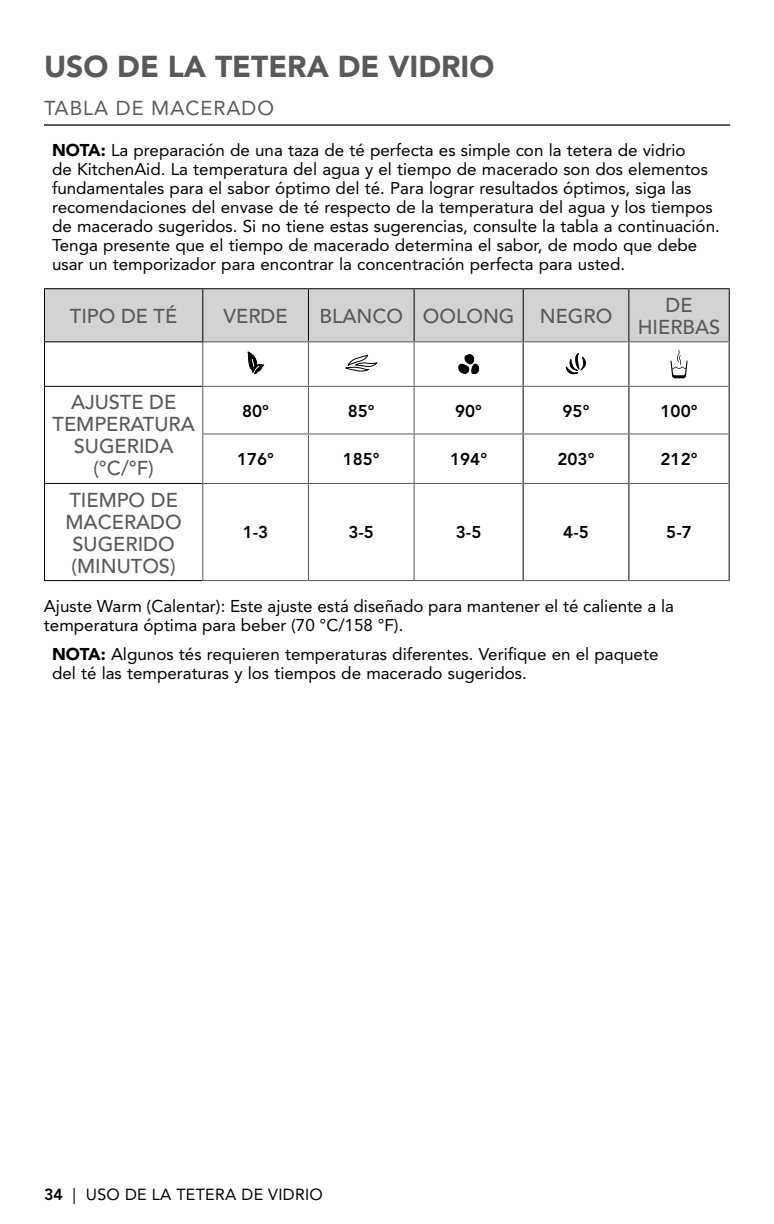
<style>
.page{position:relative;width:774px;height:1224px;background:#fff}
.page>*{position:absolute;margin:0;border:0;box-sizing:border-box;transform-origin:0 0}
.t1{font:900 30px "Avenir LT Std";color:#58595b}
.t2{font:500 20px/22px "Avenir LT Std";color:#58595b;text-align:center}
.t3{font:20px "Avenir LT Std";letter-spacing:.05em;color:#58595b}
.t4{font:17px/19px "Avenir LT Std";color:#000}
.t5{font:800 17px "Avenir LT Std";color:#000}
.t6{font:16px "Avenir LT Std";letter-spacing:.02em;color:#000}
.s1{font-weight:900}
.s2{font-weight:800}
</style>
<div class="page">
<hr style="left:44px;top:124px;width:686px;height:2px;background:#58595b">
<div style="left:44px;top:289px;width:159px;height:53px;background:#d1d3d4"></div>
<div style="left:203px;top:289px;width:526px;height:52px;background:#d1d3d4"></div>
<hr style="left:203px;top:341px;width:105px;height:1px;background:#58595b">
<hr style="left:202px;top:342px;width:1px;height:44px;background:#58595b">
<hr style="left:308px;top:341px;width:106px;height:1px;background:#58595b">
<hr style="left:308px;top:342px;width:1px;height:44px;background:#58595b">
<hr style="left:414px;top:341px;width:109px;height:1px;background:#58595b">
<hr style="left:414px;top:342px;width:1px;height:44px;background:#58595b">
<hr style="left:523px;top:341px;width:106px;height:1px;background:#58595b">
<hr style="left:629px;top:341px;width:101px;height:1px;background:#58595b">
<hr style="left:202px;top:386px;width:106px;height:1px;background:#58595b">
<hr style="left:202px;top:387px;width:1px;height:46px;background:#58595b">
<hr style="left:308px;top:386px;width:106px;height:1px;background:#58595b">
<hr style="left:308px;top:387px;width:1px;height:46px;background:#58595b">
<hr style="left:414px;top:386px;width:109px;height:1px;background:#58595b">
<hr style="left:414px;top:387px;width:1px;height:46px;background:#58595b">
<hr style="left:523px;top:386px;width:106px;height:1px;background:#58595b">
<hr style="left:629px;top:386px;width:99px;height:1px;background:#58595b">
<hr style="left:202px;top:433px;width:106px;height:1px;background:#58595b">
<hr style="left:202px;top:434px;width:1px;height:49px;background:#58595b">
<hr style="left:308px;top:433px;width:106px;height:1px;background:#58595b">
<hr style="left:308px;top:434px;width:1px;height:49px;background:#58595b">
<hr style="left:414px;top:433px;width:109px;height:1px;background:#58595b">
<hr style="left:414px;top:434px;width:1px;height:49px;background:#58595b">
<hr style="left:523px;top:433px;width:106px;height:1px;background:#58595b">
<hr style="left:629px;top:433px;width:99px;height:1px;background:#58595b">
<hr style="left:202px;top:483px;width:106px;height:1px;background:#58595b">
<hr style="left:202px;top:484px;width:1px;height:96px;background:#58595b">
<hr style="left:308px;top:483px;width:106px;height:1px;background:#58595b">
<hr style="left:308px;top:484px;width:1px;height:96px;background:#58595b">
<hr style="left:414px;top:483px;width:109px;height:1px;background:#58595b">
<hr style="left:414px;top:484px;width:1px;height:96px;background:#58595b">
<hr style="left:523px;top:483px;width:106px;height:1px;background:#58595b">
<hr style="left:629px;top:483px;width:99px;height:1px;background:#58595b">
<hr style="left:202px;top:580px;width:106px;height:1px;background:#58595b">
<hr style="left:308px;top:580px;width:106px;height:1px;background:#58595b">
<hr style="left:414px;top:580px;width:109px;height:1px;background:#58595b">
<hr style="left:523px;top:580px;width:106px;height:1px;background:#58595b">
<hr style="left:629px;top:580px;width:101px;height:1px;background:#58595b">
<hr style="left:522px;top:342px;width:2px;height:44px;background:#58595b">
<hr style="left:628px;top:342px;width:2px;height:44px;background:#58595b">
<hr style="left:728px;top:342px;width:2px;height:44px;background:#58595b">
<hr style="left:522px;top:387px;width:2px;height:46px;background:#58595b">
<hr style="left:628px;top:387px;width:2px;height:46px;background:#58595b">
<hr style="left:728px;top:386px;width:2px;height:48px;background:#58595b">
<hr style="left:522px;top:434px;width:2px;height:49px;background:#58595b">
<hr style="left:628px;top:434px;width:2px;height:49px;background:#58595b">
<hr style="left:728px;top:434px;width:2px;height:49px;background:#58595b">
<hr style="left:522px;top:484px;width:2px;height:96px;background:#58595b">
<hr style="left:628px;top:484px;width:2px;height:96px;background:#58595b">
<hr style="left:728px;top:483px;width:2px;height:97px;background:#58595b">
<hr style="left:44px;top:288px;width:159px;height:1px;background:#000">
<hr style="left:44px;top:289px;width:1px;height:52px;background:#000">
<hr style="left:203px;top:288px;width:105px;height:1px;background:#000">
<hr style="left:202px;top:289px;width:1px;height:52px;background:#000">
<hr style="left:308px;top:288px;width:106px;height:1px;background:#000">
<hr style="left:308px;top:289px;width:1px;height:52px;background:#000">
<hr style="left:414px;top:288px;width:109px;height:1px;background:#000">
<hr style="left:414px;top:289px;width:1px;height:52px;background:#000">
<hr style="left:523px;top:288px;width:106px;height:1px;background:#000">
<hr style="left:523px;top:289px;width:1px;height:52px;background:#000">
<hr style="left:629px;top:288px;width:101px;height:1px;background:#000">
<hr style="left:628px;top:289px;width:1px;height:52px;background:#000">
<hr style="left:729px;top:289px;width:1px;height:52px;background:#000">
<hr style="left:44px;top:341px;width:159px;height:1px;background:#000">
<hr style="left:44px;top:342px;width:1px;height:44px;background:#000">
<hr style="left:44px;top:386px;width:158px;height:1px;background:#000">
<hr style="left:44px;top:387px;width:1px;height:47px;background:#000">
<hr style="left:44px;top:434px;width:1px;height:49px;background:#000">
<hr style="left:44px;top:483px;width:158px;height:1px;background:#000">
<hr style="left:44px;top:484px;width:1px;height:96px;background:#000">
<hr style="left:44px;top:580px;width:158px;height:1px;background:#000">
<svg style="left:247px;top:351px;width:17px;height:24px"></svg>
<svg style="left:345px;top:354px;width:33px;height:18px"></svg>
<svg style="left:458px;top:354px;width:21px;height:20px"></svg>
<svg style="left:565px;top:353px;width:21px;height:22px"></svg>
<svg style="left:671px;top:350px;width:17px;height:28px"></svg>
<h1 class="t1" style="left:44px;top:48px;width:452px">USO DE LA TETERA DE VIDRIO</h1>
<p class="t3" style="left:44px;top:96px;width:232px">TABLA DE MACERADO</p>
<p class="t4" style="left:52px;top:141px;width:669px"><span class="s1">NOTA:</span> La preparación de una taza de té perfecta es simple con la tetera de vidrio<br>de KitchenAid. La temperatura del agua y el tiempo de macerado son dos elementos fundamentales para el sabor óptimo del té. Para lograr resultados óptimos, siga las recomendaciones del envase de té respecto de la temperatura del agua y los tiempos de macerado sugeridos. Si no tiene estas sugerencias, consulte la tabla a continuación.<br>Tenga presente que el tiempo de macerado determina el sabor, de modo que debe usar un temporizador para encontrar la concentración perfecta para usted.</p>
<p class="t2" style="left:70px;top:305px;width:109px">TIPO DE TÉ</p>
<p class="t2" style="left:224px;top:305px;width:66px">VERDE</p>
<p class="t2" style="left:319px;top:305px;width:197px">BLANCO OOLONG</p>
<p class="t2" style="left:540px;top:305px;width:74px">NEGRO</p>
<p class="t2" style="left:638px;top:294px;width:84px">DE<br>HIERBAS</p>
<p class="t2" style="left:53px;top:392px;width:144px">AJUSTE DE<br>TEMPERATURA<br>SUGERIDA (°C/°F)</p>
<p class="t5" style="left:242px;top:401px;width:28px">80°</p>
<p class="t5" style="left:348px;top:401px;width:28px">85°</p>
<p class="t5" style="left:455px;top:401px;width:28px">90°</p>
<p class="t5" style="left:563px;top:401px;width:28px">95°</p>
<p class="t5" style="left:661px;top:401px;width:38px">100°</p>
<p class="t5" style="left:237px;top:449px;width:38px">176°</p>
<p class="t5" style="left:343px;top:449px;width:38px">185°</p>
<p class="t5" style="left:450px;top:449px;width:38px">194°</p>
<p class="t5" style="left:558px;top:449px;width:38px">203°</p>
<p class="t5" style="left:661px;top:449px;width:38px">212°</p>
<p class="t2" style="left:66px;top:489px;width:118px">TIEMPO DE<br>MACERADO<br>SUGERIDO (MINUTOS)</p>
<p class="t5" style="left:243px;top:522px;width:27px">1-3</p>
<p class="t5" style="left:349px;top:522px;width:27px">3-5</p>
<p class="t5" style="left:456px;top:522px;width:27px">3-5</p>
<p class="t5" style="left:563px;top:522px;width:27px">4-5</p>
<p class="t5" style="left:666px;top:522px;width:27px">5-7</p>
<p class="t4" style="left:44px;top:597px;width:631px">Ajuste Warm (Calentar): Este ajuste está diseñado para mantener el té caliente a la temperatura óptima para beber (70 °C/158 °F).</p>
<p class="t4" style="left:52px;top:645px;width:608px"><span class="s1">NOTA:</span> Algunos tés requieren temperaturas diferentes. Verifique en el paquete del té las temperaturas y los tiempos de macerado sugeridos.</p>
<p class="t6" style="left:44px;top:1185px;width:280px"><span class="s2">34</span> | USO DE LA TETERA DE VIDRIO</p>
</div>
